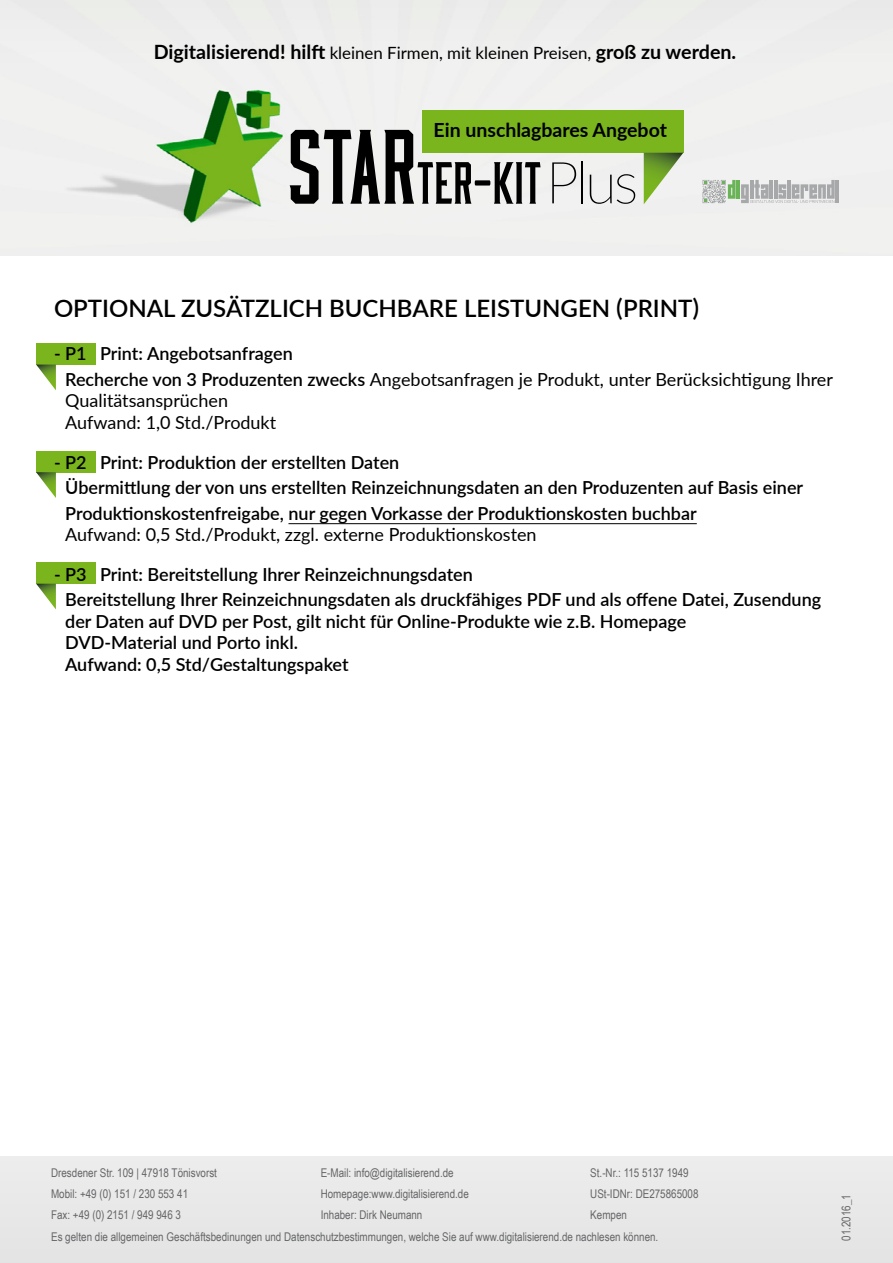
<style>
.page{position:relative;width:893px;height:1263px;background:#fff}
.page>*{position:absolute;margin:0;border:0;box-sizing:border-box;transform-origin:0 0}
.t1{font:60.15px "Moonshiner Sharp";color:#000}
.t2{font:600 24px "Lato";color:#000}
.t3{font:700 19.65px "Lato";color:#000}
.t4{font:700 19.5px "Lato";color:#000}
.t5{font:600 18px/25.5px "Lato";color:#000}
.t6{font:18px/21.6px "Lato";color:#000}
.t7{font:12px/21px "Arial Narrow";color:#646567}
.s1{font-weight:400;font-size:16.8px}
.s2{font-size:106.8px}
.s3{font-family:"Lato";font-weight:100;font-size:58.2px}
.s4{font-weight:400}
</style>
<div class="page">
<div style="left:36px;top:343px;width:60px;height:21px;background:#7ab51d"></div>
<div style="left:36px;top:451px;width:60px;height:21px;background:#7ab51d"></div>
<div style="left:36px;top:562px;width:60px;height:22px;background:#7ab51d"></div>
<svg style="left:36px;top:365px;width:20px;height:25px"></svg>
<svg style="left:36px;top:472px;width:20px;height:26px"></svg>
<svg style="left:36px;top:584px;width:20px;height:25px"></svg>
<div style="left:0;top:0;width:893px;height:255px;background:#f0f0ef"></div>
<div style="left:422px;top:110px;width:261px;height:43px;background:#7ab51d"></div>
<svg style="left:644px;top:153px;width:39px;height:51px"></svg>
<svg style="left:702px;top:180px;width:137px;height:23px"></svg>
<hr style="left:288px;top:523px;width:409px;height:1px;background:#000">
<p class="t3" style="left:154px;top:38px;width:584px">Digitalisierend! hilft <span class="s1">kleinen Firmen, mit kleinen Preisen,</span> groß zu werden.</p>
<p class="t4" style="left:434px;top:116px;width:235px">Ein unschlagbares Angebot</p>
<h1 class="t1" style="left:287px;top:157px;width:353px"><span class="s2">STAR</span>TER-KIT<span class="s3">Plus</span></h1>
<h2 class="t2" style="left:54px;top:291px;width:647px">Optional Zusätzlich Buchbare Leistungen (Print)</h2>
<p class="t5" style="left:65px;top:340px;width:769px;text-indent:-11px">- P1 Print: Angebotsanfragen<br>Recherche von 3 Produzenten zwecks <span class="s4">Angebotsanfragen je Produkt, unter Berücksichtigung Ihrer</span></p>
<p class="t6" style="left:65px;top:389px;width:213px">Qualitätsansprüchen<br>Aufwand: 1,0 Std./Produkt</p>
<p class="t5" style="left:65px;top:448px;width:740px;text-indent:-11px">- P2 Print: Produktion der erstellten Daten<br>Übermittlung der von uns erstellten Reinzeichnungsdaten an den Produzenten auf Basis einer<br>Produktionskostenfreigabe, nur gegen Vorkasse der Produktionskosten buchbar</p>
<p class="t6" style="left:65px;top:523px;width:473px">Aufwand: 0,5 Std./Produkt, zzgl. externe Produktionskosten</p>
<p class="t5" style="left:65px;top:561px;width:758px;text-indent:-11px">- P3 Print: Bereitstellung I hrer Reinzeichnungsdaten<br>Bereitstellung I hrer Reinzeichnungsdaten als druckfähiges PDF und als offene Datei, Zusendung</p>
<p class="t5" style="left:65px;top:610px;width:623px;line-height:21.6px">der Daten auf DVD per Post, gilt nicht für Online-Produkte wie z.B. Homepage<br>DVD-Material und Porto inkl.<br>Aufwand: 0,5 Std/Gestaltungspaket</p>
<p class="t7" style="left:51px;top:1162px;width:167px">Dresdener Str. 109 | 47918 Tönisvorst<br>Mobil: +49 (0) 151 / 230 553 41<br>Fax: +49 (0) 2151 / 949 946 3</p>
<p class="t7" style="left:321px;top:1162px;width:150px">E-Mail: info@digitalisierend.de<br>Homepage:www.digitalisierend.de<br>Inhaber: Dirk Neumann</p>
<p class="t7" style="left:590px;top:1162px;width:100px">St.-Nr.: 115 5137 1949</p>
<p class="t7" style="left:590px;top:1183px;width:110px">USt-IDNr: DE275865008</p>
<p class="t7" style="left:590px;top:1204px;width:38px">Kempen</p>
<p class="t7" style="left:51px;top:1226px;width:609px">Es gelten die allgemeinen Geschäftsbedinungen und Datenschutzbestimmungen, welche Sie auf www.digitalisierend.de nachlesen können.</p>
<p class="t7" style="left:835px;top:1241px;width:48px;rotate:-90deg">01.2016_1</p>
</div>
